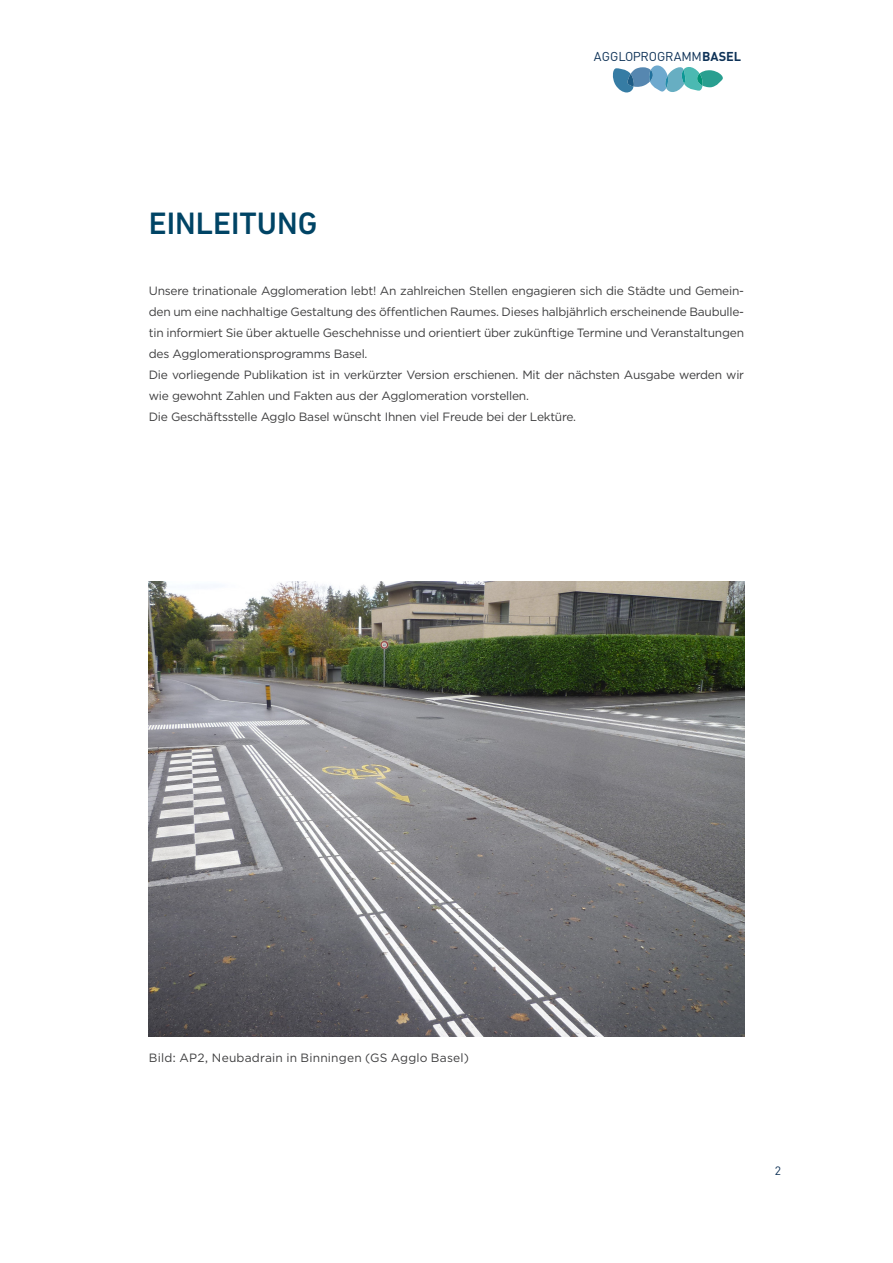
<style>
.page{position:relative;width:893px;height:1263px;background:#fff}
.page>*{position:absolute;margin:0;border:0;box-sizing:border-box;transform-origin:0 0}
.Inhalt_H1{font:500 31.5px "DIN Next LT Pro";color:#004465}
.t1{font:12.75px "DIN";color:#0e3257}
.Fliesstext{font:12px/21px "Gotham";letter-spacing:-.02em;color:#3e3e3f;text-align:justify}
.Inhaltsverz__0{font:12px "Gotham";letter-spacing:.015em;color:#3e3e3f}
.t2{font:12px "DINOT";color:#0d3156}
.s1{font-weight:700}
</style>
<div class="page">
<svg style="left:612px;top:65px;width:111px;height:27px"></svg>
<img style="left:149px;top:582px;width:595px;height:454px">
<p class="Inhalt_H1" style="left:149px;top:205px;width:170px">EINLEITUNG</p>
<p class="t1" style="left:594px;top:48px;width:149px">AGGLOPROGRAMM<span class="s1">BASEL</span></p>
<p class="Fliesstext" style="left:149px;top:280px;width:597px">Unsere trinationale Agglomeration lebt! An zahlreichen Stellen engagieren sich die Städte und Gemein&shy;den um eine nachhaltige Gestaltung des öffentlichen Raumes. Dieses halbjährlich erscheinende Baubulle&shy;tin informiert Sie über aktuelle Geschehnisse und orientiert über zukünftige Termine und Veranstaltungen des Agglomerationsprogramms Basel.</p>
<p class="Fliesstext" style="left:149px;top:364px;width:597px">Die vorliegende Publikation ist in verkürzter Version erschienen. Mit der nächsten Ausgabe werden wir wie gewohnt Zahlen und Fakten aus der Agglomeration vorstellen.</p>
<p class="Fliesstext" style="left:149px;top:406px;width:427px">Die Geschäftsstelle Agglo Basel wünscht Ihnen viel Freude bei der Lektüre.</p>
<p class="Inhaltsverz__0" style="left:149px;top:1050px;width:322px">Bild: AP2, Neubadrain in Binningen (GS Agglo Basel)</p>
<p class="t2" style="left:775px;top:1163px;width:8px">2</p>
</div>
